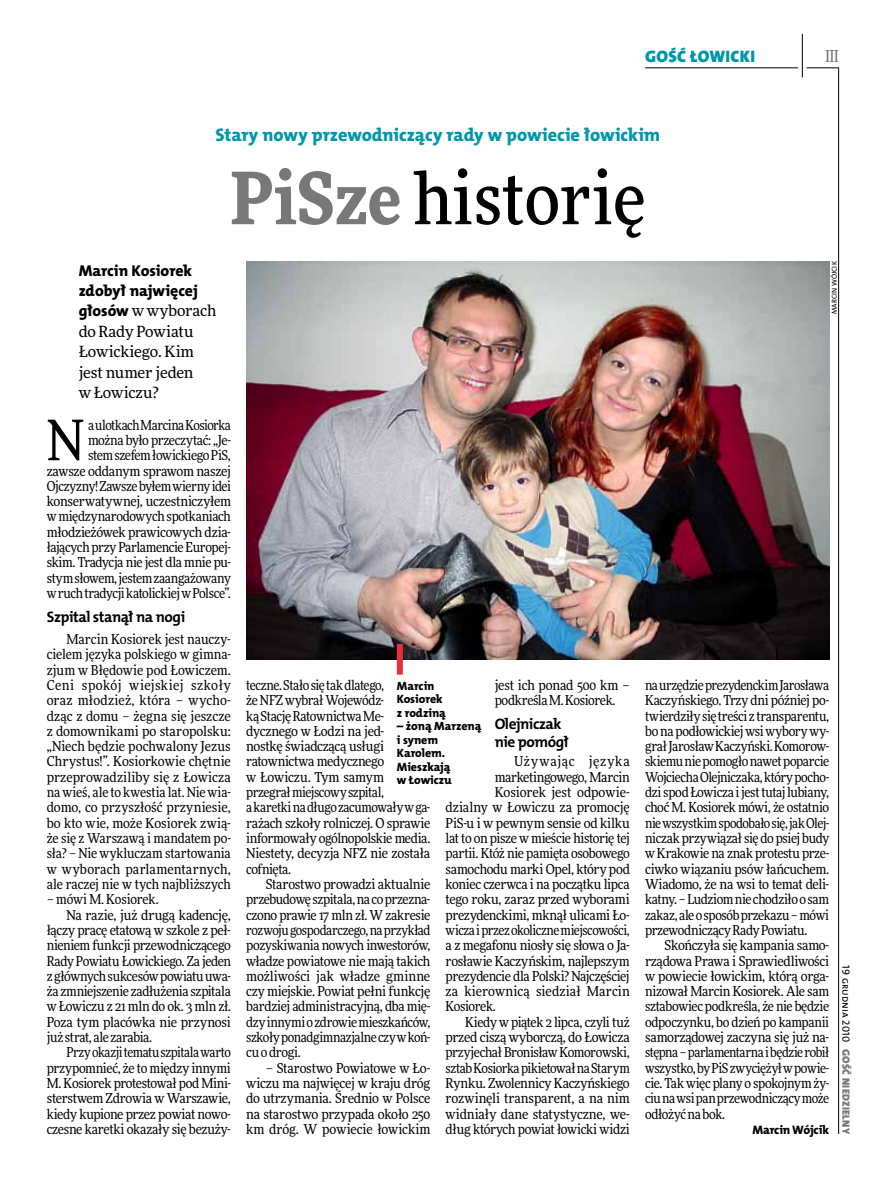
<style>
.page{position:relative;width:893px;height:1191px;background:#fff}
.page>*{position:absolute;margin:0;border:0;box-sizing:border-box;transform-origin:0 0}
.t1{font:500 72px "Freeday Narrow";color:#000}
.t2{font:55.95px "Freeday Narrow News";color:#000}
.t3{font:18.3px "The Mix HP8 Ex Bld";letter-spacing:-.005em;color:#0096aa}
.t4{font:16.65px "The Mix HP9 Blk";letter-spacing:.02em;color:#0096aa}
.t5{font:500 16.5px "Freeday Narrow";color:#787779;scale:.9 1}
.t6{font:15.75px/20.4px "The Mix HP8 Ex Bld";letter-spacing:-.005em;color:#000}
.t7{font:15.45px/20.4px "Freeday News";letter-spacing:-.005em;color:#000}
.t8{font:15.3px/17.7px "The Mix HP7 Bld";letter-spacing:-.03em;color:#000}
.t9{font:13.65px/15.3px "Freeday Narrow News";letter-spacing:-.025em;color:#000;text-align:justify}
.t10{font:13.65px "Freeday Narrow News";letter-spacing:-.005em;color:#000}
.t11{font:13.65px "Freeday Narrow News";letter-spacing:.005em;color:#000}
.t12{font:13.65px "Freeday Narrow News";letter-spacing:.055em;color:#000}
.t13{font:12.3px "The Mix HP8 Ex Bld";letter-spacing:-.02em;color:#000}
.t14{font:12px/13.5px "The Mix HP8 Ex Bld";letter-spacing:-.005em;color:#000}
.t15{font:10.5px "The Mix HP9 Blk";letter-spacing:.025em;color:#787779}
.t16{font:10.5px "The Mix HP5 Plain";color:#000}
.t17{font:7.2px "The Mix HP5 Plain";letter-spacing:.01em;color:#000}
.s1{font-weight:900;color:#787779}
.s2{font-family:"The Mix HP8 Ex Bld";font-size:15.75px}
</style>
<div class="page">
<hr style="left:806px;top:68px;width:33px;height:1px;background:#000">
<hr style="left:645px;top:68px;width:153px;height:1px;background:#000">
<hr style="left:838px;top:68px;width:1px;height:1066px;background:#000">
<hr style="left:802px;top:34px;width:1px;height:43px;background:#000">
<img style="left:246px;top:261px;width:583px;height:398px">
<div style="left:397px;top:644px;width:6px;height:30px;background:#e92f3f"></div>
<p class="t4" style="left:645px;top:46px;width:111px">GOŚĆ ŁOWICKI</p>
<h3 class="t3" style="left:216px;top:123px;width:446px">Stary nowy przewodniczący rady w powiecie łowickim</h3>
<h1 class="t1" style="left:230px;top:154px;width:417px"><span class="s1">PiSze</span> historię</h1>
<p class="t5" style="left:825px;top:46px;width:16px">III</p>
<p class="t6" style="left:79px;top:260px;width:121px">Marcin Kosiorek zdobył najwięcej</p>
<p class="t7" style="left:79px;top:300px;width:139px"><span class="s2">głosów</span> w wyborach do Rady Powiatu<br>Łowickiego. Kim jest numer jeden<br>w Łowiczu?</p>
<h2 class="t2" style="left:47px;top:406px;width:39px">N</h2>
<p class="t9" style="left:47px;top:417px;width:186px;text-align:right">a ulotkach Marcina Kosiorka<br>można było przeczytać: „Je-<br>stem szefem łowickiego PiS, zawsze oddanym sprawom naszej Ojczyzny! Zawsze byłem wierny idei konserwatywnej, uczestniczyłem w międzynarodowych spotkaniach młodzieżówek prawicowych dzia&shy;łających przy Parlamencie Europej&shy;skim. Tradycja nie jest dla mnie pu&shy;stym słowem, jestem zaangażowany w ruch tradycji katolickiej w Polsce”.</p>
<p class="t8" style="left:47px;top:608px;width:140px">Szpital stanął na nogi</p>
<p class="t9" style="left:47px;top:631px;width:186px;text-indent:20px">Marcin Kosiorek jest nauczy&shy;cielem języka polskiego w gimna&shy;zjum w Błędowie pod Łowiczem.<br>Ceni spokój wiejskiej szkoły oraz młodzież, która – wycho&shy;dząc z domu – żegna się jeszcze z domownikami po staropolsku: „Niech będzie pochwalony Jezus Chrystus!”. Kosiorkowie chętnie przeprowadziliby się z Łowicza na wieś, ale to kwestia lat. Nie wia&shy;domo, co przyszłość przyniesie, bo kto wie, może Kosiorek zwią&shy;że się z Warszawą i mandatem po&shy;sła? – Nie wykluczam startowania w wyborach parlamentarnych, ale raczej nie w tych najbliższych</p>
<p class="t9" style="left:47px;top:891px;width:113px">– mówi M. Kosiorek.</p>
<p class="t9" style="left:66px;top:907px;width:166px">Na razie, już drugą kadencję,</p>
<p class="t9" style="left:47px;top:922px;width:186px">łączy pracę etatową w szkole z peł-</p>
<p class="t9" style="left:47px;top:937px;width:186px">nieniem funkcji przewodniczącego</p>
<p class="t9" style="left:47px;top:953px;width:186px">Rady Powiatu Łowickiego. Za jeden</p>
<p class="t9" style="left:47px;top:968px;width:186px">z głównych sukcesów powiatu uwa-</p>
<p class="t9" style="left:47px;top:983px;width:186px">ża zmniejszenie zadłużenia szpitala</p>
<p class="t9" style="left:47px;top:998px;width:186px">w Łowiczu z 21 mln do ok. 3 mln zł.</p>
<p class="t9" style="left:47px;top:1014px;width:186px">Poza tym placówka nie przynosi</p>
<p class="t9" style="left:47px;top:1029px;width:107px">już strat, ale zarabia.</p>
<p class="t9" style="left:66px;top:1044px;width:166px">Przy okazji tematu szpitala warto</p>
<p class="t9" style="left:47px;top:1060px;width:186px">przypomnieć, że to między innymi</p>
<p class="t9" style="left:47px;top:1075px;width:186px">M. Kosiorek protestował pod Mini-</p>
<p class="t9" style="left:47px;top:1090px;width:186px">sterstwem Zdrowia w Warszawie,</p>
<p class="t9" style="left:47px;top:1106px;width:186px">kiedy kupione przez powiat nowo-</p>
<p class="t9" style="left:47px;top:1121px;width:186px">czesne karetki okazały się bezuży-</p>
<p class="t9" style="left:495px;top:677px;width:137px">jest ich ponad 500 km – podkreśla M. Kosiorek.</p>
<p class="t8" style="left:495px;top:715px;width:76px">Olejniczak nie pomógł</p>
<p class="t12" style="left:514px;top:753px;width:117px">Używając języka</p>
<p class="t9" style="left:495px;top:769px;width:137px">marketingowego, Marcin</p>
<p class="t10" style="left:495px;top:784px;width:137px">Kosiorek jest odpowie-</p>
<p class="t10" style="left:446px;top:799px;width:186px">dzialny w Łowiczu za promocję</p>
<p class="t9" style="left:446px;top:815px;width:186px">PiS-u i w pewnym sensie od kilku</p>
<p class="t9" style="left:446px;top:830px;width:186px">lat to on pisze w mieście historię tej</p>
<p class="t9" style="left:446px;top:845px;width:186px">partii. Któż nie pamięta osobowego</p>
<p class="t9" style="left:446px;top:861px;width:186px">samochodu marki Opel, który pod</p>
<p class="t9" style="left:446px;top:876px;width:186px">koniec czerwca i na początku lipca</p>
<p class="t9" style="left:446px;top:891px;width:186px">tego roku, zaraz przed wyborami</p>
<p class="t9" style="left:446px;top:907px;width:186px">prezydenckimi, mknął ulicami Ło-</p>
<p class="t9" style="left:446px;top:922px;width:186px">wicza i przez okoliczne miejscowości,</p>
<p class="t9" style="left:446px;top:937px;width:186px">a z megafonu niosły się słowa o Ja-</p>
<p class="t9" style="left:446px;top:953px;width:186px">rosławie Kaczyńskim, najlepszym</p>
<p class="t9" style="left:446px;top:968px;width:186px">prezydencie dla Polski? Najczęściej</p>
<p class="t11" style="left:446px;top:983px;width:186px">za kierownicą siedział Marcin</p>
<p class="t9" style="left:446px;top:998px;width:52px">Kosiorek.</p>
<p class="t9" style="left:465px;top:1014px;width:166px">Kiedy w piątek 2 lipca, czyli tuż</p>
<p class="t9" style="left:446px;top:1029px;width:186px">przed ciszą wyborczą, do Łowicza</p>
<p class="t9" style="left:446px;top:1044px;width:186px">przyjechał Bronisław Komorowski,</p>
<p class="t9" style="left:446px;top:1060px;width:186px">sztab Kosiorka pikietował na Starym</p>
<p class="t9" style="left:446px;top:1075px;width:186px">Rynku. Zwolennicy Kaczyńskiego</p>
<p class="t9" style="left:446px;top:1090px;width:186px">rozwinęli transparent, a na nim</p>
<p class="t10" style="left:446px;top:1105px;width:186px">widniały dane statystyczne, we-</p>
<p class="t9" style="left:446px;top:1121px;width:186px">dług których powiat łowicki widzi</p>
<p class="t9" style="left:246px;top:677px;width:186px;text-align:left">teczne. Stało się tak dlatego,<br>że NFZ wybrał Wojewódz-<br>ką Stację Ratownictwa Me&shy;dycznego w Łodzi na jed-<br>nostkę świadczącą usługi ratownictwa medycznego<br>w Łowiczu. Tym samym przegrał miejscowy szpital,<br>a karetki na długo zacumowały w ga&shy;rażach szkoły rolniczej. O sprawie informowały ogólnopolskie media.<br>Niestety, decyzja NFZ nie została cofnięta.</p>
<p class="t9" style="left:246px;top:876px;width:186px;text-indent:20px">Starostwo prowadzi aktualnie przebudowę szpitala, na co przezna&shy;czono prawie 17 mln zł. W zakresie rozwoju gospodarczego, na przykład pozyskiwania nowych inwestorów, władze powiatowe nie mają takich możliwości jak władze gminne czy miejskie. Powiat pełni funkcję bardziej administracyjną, dba mię&shy;dzy innymi o zdrowie mieszkańców, szkoły ponadgimnazjalne czy w koń&shy;cu o drogi.</p>
<p class="t9" style="left:246px;top:1060px;width:186px;text-indent:20px">– Starostwo Powiatowe w Ło&shy;wiczu ma najwięcej w kraju dróg do utrzymania. Średnio w Polsce na starostwo przypada około 250 km dróg. W powiecie łowickim</p>
<p class="t14" style="left:397px;top:679px;width:51px">Marcin<br>Kosiorek z rodziną</p>
<p class="t14" style="left:397px;top:719px;width:86px">– żoną Marzeną i synem<br>Karolem.<br>Mieszkają<br>w Łowiczu</p>
<p class="t17" style="left:830px;top:314px;width:55px;rotate:-90deg">Marcin Wójcik</p>
<p class="t9" style="left:645px;top:677px;width:186px">na urzędzie prezydenckim Jarosława Kaczyńskiego. Trzy dni później po&shy;twierdziły się treści z transparentu, bo na podłowickiej wsi wybory wy&shy;grał Jarosław Kaczyński. Komorow&shy;skiemu nie pomogło nawet poparcie Wojciecha Olejniczaka, który pocho&shy;dzi spod Łowicza i jest tutaj lubiany, choć M. Kosiorek mówi, że ostatnio nie wszystkim spodobało się, jak Olej&shy;niczak przywiązał się do psiej budy w Krakowie na znak protestu prze&shy;ciwko wiązaniu psów łańcuchem.<br>Wiadomo, że na wsi to temat deli&shy;katny. – Ludziom nie chodziło o sam zakaz, ale o sposób przekazu – mówi przewodniczący Rady Powiatu.</p>
<p class="t9" style="left:645px;top:937px;width:186px;text-indent:20px">Skończyła się kampania samo&shy;rządowa Prawa i Sprawiedliwości w powiecie łowickim, którą orga&shy;nizował Marcin Kosiorek. Ale sam sztabowiec podkreśla, że nie będzie odpoczynku, bo dzień po kampanii samorządowej zaczyna się już na&shy;stępna – parlamentarna i będzie robił wszystko, by PiS zwyciężył w powie&shy;cie. Tak więc plany o spokojnym ży&shy;ciu na wsi pan przewodniczący może odłożyć na bok.</p>
<p class="t13" style="left:753px;top:1122px;width:78px">Marcin Wójcik</p>
<p class="t16" style="left:853px;top:965px;width:78px;rotate:90deg">19 grudnia 2010</p>
<p class="t15" style="left:853px;top:1049px;width:86px;rotate:90deg">GOŚĆ NIEDZIELNY</p>
</div>
